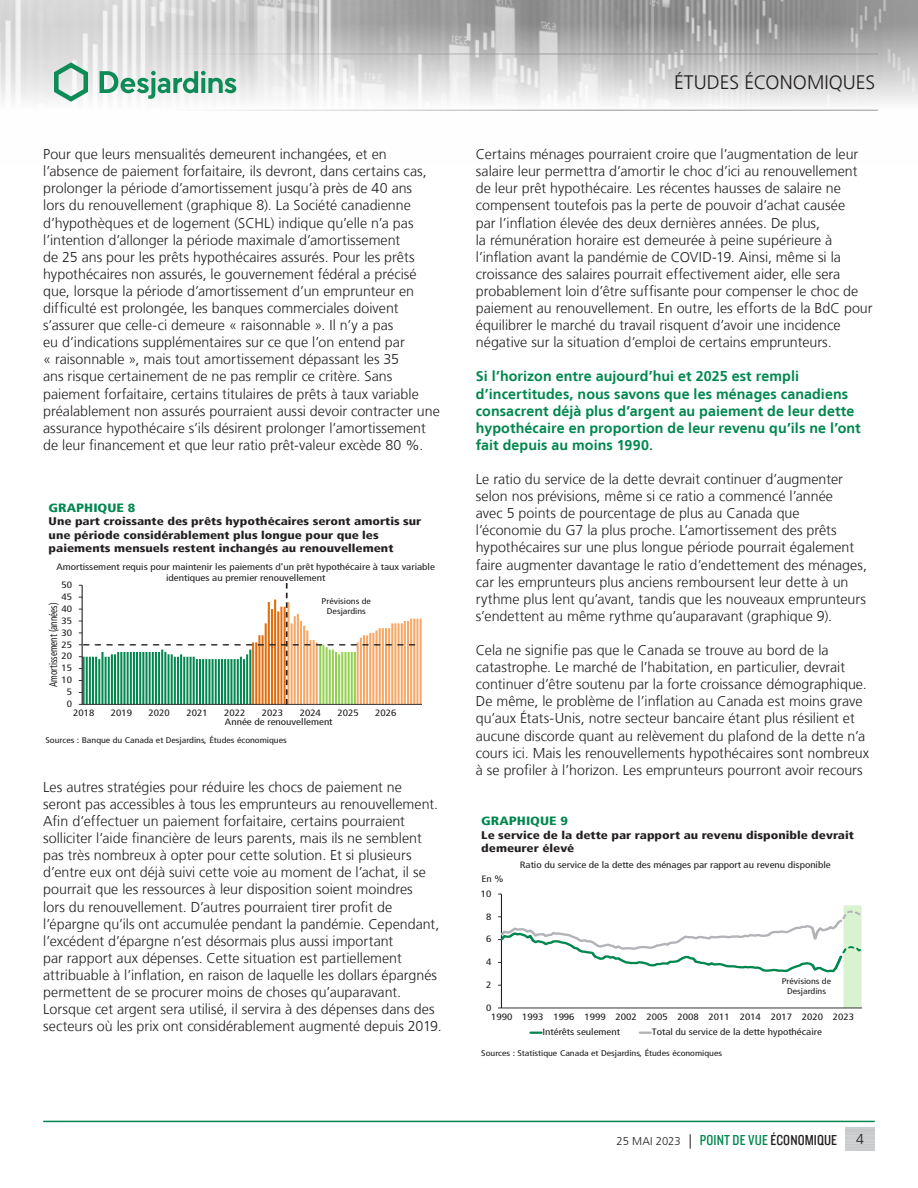
<style>
.page{position:relative;width:918px;height:1188px;background:#fff}
.page>*{position:absolute;margin:0;border:0;box-sizing:border-box;transform-origin:0 0}
.t1{font:300 19.5px "Frutiger LT";color:#231f20}
.t2{font:15px "Knockout 29 Junior Ltweight";letter-spacing:.005em;color:#00874e}
.t3{font:300 14.25px/17.1px "Frutiger LT";color:#231f20}
.Texte_Titre{font:700 14.25px/17.1px "Frutiger LT";letter-spacing:.005em;color:#00874e}
.t4{font:900 condensed 12px "Frutiger LT";color:#00874e;scale:1.2 1}
.t5{font:900 condensed 11.1px/13.2px "Frutiger LT";color:#231f20;scale:1.2 1}
.t6{font:condensed 11.1px "Frutiger LT";color:#231f20;scale:.83 1}
.t7{font:condensed 9.3px "Frutiger LT";color:#231f20;scale:1.2 1}
.t8{font:condensed 9.15px/15.9px "Frutiger LT";color:#231f20;scale:1.2 1}
.t9{font:condensed 8.25px/9.9px "Frutiger LT";color:#231f20;text-align:center;scale:1.2 1}
.s1{font-family:"Frutiger LT";font-weight:300;font-size:11.25px;color:#231f20}
.s2{font-family:"Frutiger LT";font-weight:300;font-size:14.25px;color:#231f20}
.s3{color:#231f20}
</style>
<div class="page">
<img style="left:0;top:0;width:918px;height:110px">
<hr style="left:0;top:54px;width:878px;height:1px;background:#939598">
<hr style="left:0;top:110px;width:878px;height:1px;background:#939598">
<svg style="left:54px;top:62px;width:34px;height:40px"></svg>
<svg style="left:100px;top:71px;width:136px;height:28px"></svg>
<hr style="left:43px;top:1121px;width:832px;height:1px;background:#00874e">
<hr style="left:501px;top:894px;width:1px;height:114px;background:#231f20">
<svg style="left:498px;top:905px;width:364px;height:104px"></svg>
<svg style="left:531px;top:1031px;width:10px;height:3px"></svg>
<svg style="left:640px;top:1031px;width:11px;height:3px"></svg>
<hr style="left:420px;top:619px;width:2px;height:85px;background:#f8a663">
<hr style="left:82px;top:704px;width:340px;height:1px;background:#231f20">
<svg style="left:79px;top:583px;width:341px;height:122px"></svg>
<p class="t3" style="left:43px;top:146px;width:398px">Pour que leurs mensualités demeurent inchangées, et en l’absence de paiement forfaitaire, ils devront, dans certains cas, prolonger la période d’amortissement jusqu’à près de 40 ans<br>lors du renouvellement (graphique 8). La Société canadienne d’hypothèques et de logement (SCHL) indique qu’elle n’a pas l’intention d’allonger la période maximale d’amortissement<br>de 25 ans pour les prêts hypothécaires assurés. Pour les prêts hypothécaires non assurés, le gouvernement fédéral a précisé que, lorsque la période d’amortissement d’un emprunteur en difficulté est prolongée, les banques commerciales doivent s’assurer que celle-ci demeure « raisonnable ». Il n’y a pas<br>eu d’indications supplémentaires sur ce que l’on entend par<br>« raisonnable », mais tout amortissement dépassant les 35<br>ans risque certainement de ne pas remplir ce critère. Sans paiement forfaitaire, certains titulaires de prêts à taux variable préalablement non assurés pourraient aussi devoir contracter une assurance hypothécaire s’ils désirent prolonger l’amortissement de leur financement et que leur ratio prêt-valeur excède 80 %.</p>
<p class="t4" style="left:49px;top:501px;width:74px">GRAPHIQUE 8</p>
<p class="t5" style="left:49px;top:515px;width:312px">Une part croissante des prêts hypothécaires seront amortis sur une période considérablement plus longue pour que les paiements mensuels restent inchangés au renouvellement</p>
<p class="t8" style="left:56px;top:558px;width:317px">Amortissement requis pour maintenir les paiements d’un prêt hypothécaire à taux variable</p>
<p class="t7" style="left:166px;top:572px;width:134px">identiques au premier renouvellement</p>
<p class="t8" style="left:62px;top:577px;width:10px">50</p>
<p class="t8" style="left:62px;top:589px;width:10px">45</p>
<p class="t6" style="left:47px;top:687px;width:103px;rotate:-90deg">Amortissement (années)</p>
<p class="t8" style="left:62px;top:601px;width:10px">40</p>
<p class="t8" style="left:62px;top:613px;width:10px">35</p>
<p class="t8" style="left:62px;top:625px;width:10px">30</p>
<p class="t8" style="left:62px;top:637px;width:10px">25</p>
<p class="t8" style="left:62px;top:648px;width:10px">20</p>
<p class="t7" style="left:62px;top:663px;width:10px">15</p>
<p class="t7" style="left:62px;top:675px;width:10px">10</p>
<p class="t8" style="left:67px;top:684px;width:6px">5</p>
<p class="t8" style="left:67px;top:696px;width:6px">0</p>
<p class="t9" style="left:322px;top:597px;width:43px">Prévisions de<br>Desjardins</p>
<p class="t8" style="left:73px;top:705px;width:19px">2018</p>
<p class="t8" style="left:111px;top:705px;width:19px">2019</p>
<p class="t8" style="left:149px;top:705px;width:19px">2020</p>
<p class="t8" style="left:186px;top:705px;width:19px">2021</p>
<p class="t8" style="left:224px;top:705px;width:19px">2022</p>
<p class="t8" style="left:262px;top:705px;width:19px">2023</p>
<p class="t8" style="left:300px;top:705px;width:19px">2024</p>
<p class="t8" style="left:337px;top:705px;width:19px">2025</p>
<p class="t8" style="left:375px;top:705px;width:19px">2026</p>
<p class="t8" style="left:225px;top:714px;width:91px">Année de renouvellement</p>
<p class="t9" style="left:46px;top:735px;width:203px">Sources : Banque du Canada et Desjardins, Études économiques</p>
<p class="t3" style="left:43px;top:779px;width:400px">Les autres stratégies pour réduire les chocs de paiement ne seront pas accessibles à tous les emprunteurs au renouvellement.<br>Afin d’effectuer un paiement forfaitaire, certains pourraient solliciter l’aide financière de leurs parents, mais ils ne semblent pas très nombreux à opter pour cette solution. Et si plusieurs d’entre eux ont déjà suivi cette voie au moment de l’achat, il se pourrait que les ressources à leur disposition soient moindres<br>lors du renouvellement. D’autres pourraient tirer profit de l’épargne qu’ils ont accumulée pendant la pandémie. Cependant, l’excédent d’épargne n’est désormais plus aussi important<br>par rapport aux dépenses. Cette situation est partiellement attribuable à l’inflation, en raison de laquelle les dollars épargnés permettent de se procurer moins de choses qu’auparavant.<br>Lorsque cet argent sera utilisé, il servira à des dépenses dans des secteurs où les prix ont considérablement augmenté depuis 2019.</p>
<h1 class="t1" style="left:674px;top:72px;width:203px">ÉTUDES ÉCONOMIQUES</h1>
<p class="t3" style="left:476px;top:146px;width:398px">Certains ménages pourraient croire que l’augmentation de leur salaire leur permettra d’amortir le choc d’ici au renouvellement de leur prêt hypothécaire. Les récentes hausses de salaire ne compensent toutefois pas la perte de pouvoir d’achat causée<br>par l’inflation élevée des deux dernières années. De plus,<br>la rémunération horaire est demeurée à peine supérieure à l’inflation avant la pandémie de COVID‑19. Ainsi, même si la croissance des salaires pourrait effectivement aider, elle sera probablement loin d’être suffisante pour compenser le choc de paiement au renouvellement. En outre, les efforts de la BdC pour équilibrer le marché du travail risquent d’avoir une incidence négative sur la situation d’emploi de certains emprunteurs.</p>
<p class="Texte_Titre" style="left:476px;top:368px;width:386px">Si l’horizon entre aujourd’hui et 2025 est rempli d’incertitudes, nous savons que les ménages canadiens consacrent déjà plus d’argent au paiement de leur dette hypothécaire en proportion de leur revenu qu’ils ne l’ont fait depuis au moins 1990.</p>
<p class="t3" style="left:476px;top:471px;width:393px">Le ratio du service de la dette devrait continuer d’augmenter selon nos prévisions, même si ce ratio a commencé l’année<br>avec 5 points de pourcentage de plus au Canada que l’économie du G7 la plus proche. L’amortissement des prêts hypothécaires sur une plus longue période pourrait également faire augmenter davantage le ratio d’endettement des ménages, car les emprunteurs plus anciens remboursent leur dette à un rythme plus lent qu’avant, tandis que les nouveaux emprunteurs s’endettent au même rythme qu’auparavant (graphique 9).</p>
<p class="t3" style="left:476px;top:642px;width:395px">Cela ne signifie pas que le Canada se trouve au bord de la catastrophe. Le marché de l’habitation, en particulier, devrait continuer d’être soutenu par la forte croissance démographique.<br>De même, le problème de l’inflation au Canada est moins grave qu’aux États-Unis, notre secteur bancaire étant plus résilient et aucune discorde quant au relèvement du plafond de la dette n’a cours ici. Mais les renouvellements hypothécaires sont nombreux à se profiler à l’horizon. Les emprunteurs pourront avoir recours</p>
<p class="t4" style="left:481px;top:814px;width:74px">GRAPHIQUE 9</p>
<p class="t5" style="left:481px;top:828px;width:312px">Le service de la dette par rapport au revenu disponible devrait demeurer élevé</p>
<p class="t8" style="left:481px;top:871px;width:20px">En %</p>
<p class="t8" style="left:481px;top:886px;width:10px">10</p>
<p class="t8" style="left:486px;top:909px;width:6px">8</p>
<p class="t7" style="left:486px;top:934px;width:6px">6</p>
<p class="t8" style="left:486px;top:954px;width:6px">4</p>
<p class="t8" style="left:486px;top:977px;width:6px">2</p>
<p class="t8" style="left:486px;top:1000px;width:6px">0</p>
<p class="t8" style="left:520px;top:857px;width:261px">Ratio du service de la dette des ménages par rapport au revenu disponible</p>
<p class="t9" style="left:782px;top:976px;width:43px">Prévisions de<br>Desjardins</p>
<p class="t8" style="left:542px;top:1009px;width:261px;text-indent:-51px">1990 1993 1996 1999 2002 2005 2008 2011 2014 2017 2020 2023<br>Intérêts seulement</p>
<p class="t8" style="left:652px;top:1024px;width:143px">Total du service de la dette hypothécaire</p>
<p class="t9" style="left:481px;top:1048px;width:202px">Sources : Statistique Canada et Desjardins, Études économiques</p>
<p class="t2" style="left:617px;top:1130px;width:222px"><span class="s1">25 MAI 2023</span> <span class="s2">|</span> POINT DE VUE <span class="s3">ÉCONOMIQUE</span></p>
<p class="t3" style="left:856px;top:1131px;width:9px">4</p>
</div>
